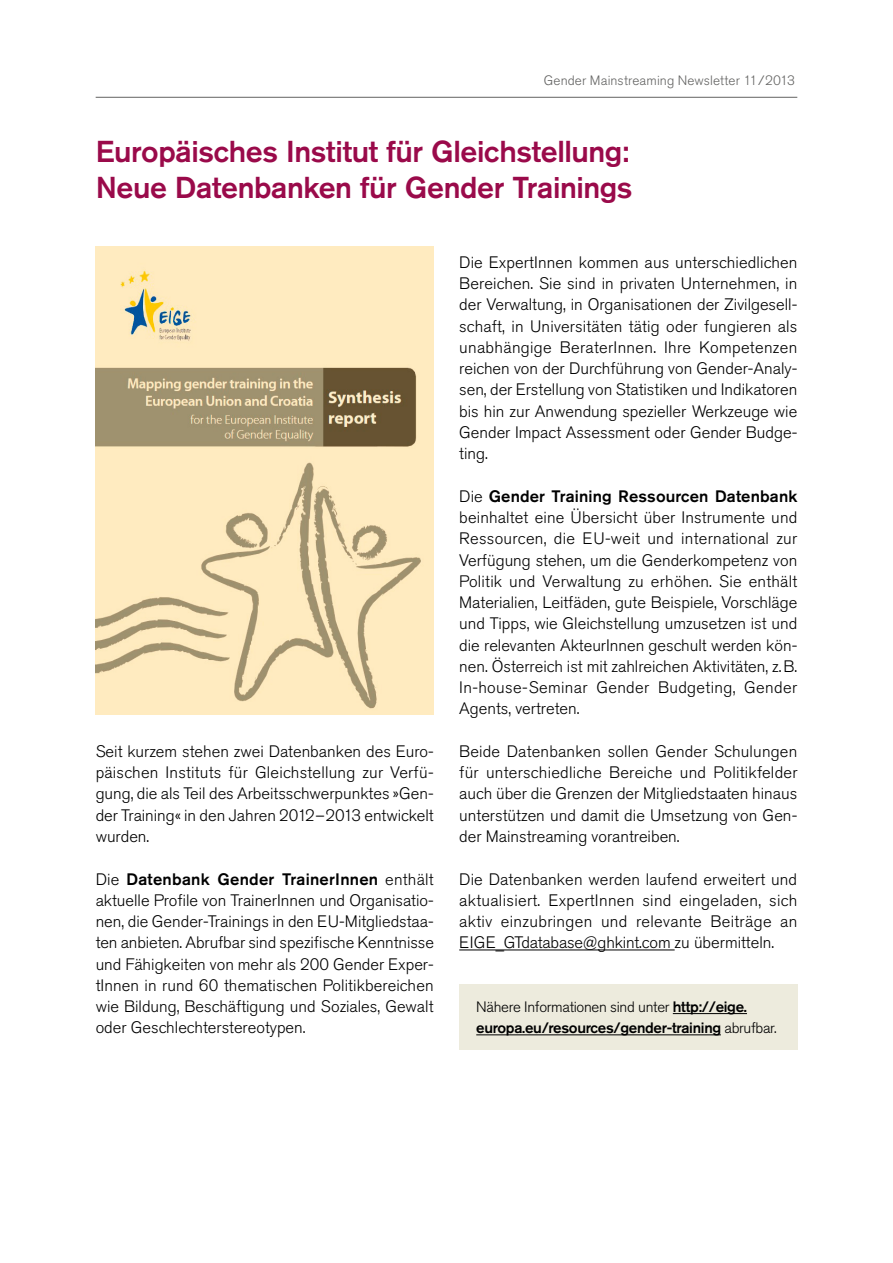
<style>
.page{position:relative;width:893px;height:1263px;background:#fff}
.page>*{position:absolute;margin:0;border:0;box-sizing:border-box;transform-origin:0 0}
.NL___Headline_1{font:500 30px/36px "Akzidenz Grotesk Pro";letter-spacing:-.015em;color:#9a0a4a}
.NL_-_Lauftext{font:300 16.5px/21.3px "Akzidenz Grotesk Pro";color:#000;text-align:justify}
.NL_-_Box{font:500 15px/21.3px "Akzidenz Grotesk Pro";letter-spacing:-.02em;color:#000}
.t1{font:300 13.5px "Akzidenz Grotesk Pro";letter-spacing:.01em;color:#636362}
.s1{font-weight:500}
.s2{font-weight:300}
</style>
<div class="page">
<hr style="left:96px;top:97px;width:701px;height:1px;background:#636362">
<hr style="left:459px;top:949px;width:216px;height:1px;background:#000">
<div style="left:459px;top:984px;width:338px;height:66px;background:#edebdd"></div>
<hr style="left:673px;top:1013px;width:74px;height:1px;background:#000">
<hr style="left:476px;top:1034px;width:245px;height:1px;background:#000">
<img style="left:96px;top:247px;width:338px;height:467px">
<p class="t1" style="left:544px;top:72px;width:253px">Gender Mainstreaming Newsletter 11/2013</p>
<h1 class="NL___Headline_1" style="left:96px;top:133px;width:538px">Europäisches Institut für Gleichstellung:<br>Neue Datenbanken für Gender Trainings</h1>
<p class="NL_-_Lauftext" style="left:96px;top:740px;width:340px">Seit kurzem stehen zwei Datenbanken des Euro&shy;päischen Instituts für Gleichstellung zur Verfü&shy;gung, die als Teil des Arbeitsschwerpunktes »Gen&shy;der Training« in den Jahren 2012–2013 entwickelt wurden.</p>
<p class="NL_-_Lauftext" style="left:96px;top:868px;width:340px">Die <span class="s1">Datenbank Gender TrainerInnen</span> enthält aktuelle Profile von TrainerInnen und Organisatio&shy;nen, die Gender-Trainings in den EU-Mitgliedstaa&shy;ten anbieten. Abrufbar sind spezifische Kenntnisse und Fähigkeiten von mehr als 200 Gender Exper&shy;tInnen in rund 60 thematischen Politikbereichen wie Bildung, Beschäftigung und Soziales, Gewalt oder Geschlechterstereotypen.</p>
<p class="NL_-_Lauftext" style="left:459px;top:251px;width:340px">Die ExpertInnen kommen aus unterschiedlichen Bereichen. Sie sind in privaten Unternehmen, in der Verwaltung, in Organisationen der Zivilgesell&shy;schaft, in Universitäten tätig oder fungieren als unabhängige BeraterInnen. Ihre Kompetenzen reichen von der Durchführung von Gender-Analy&shy;sen, der Erstellung von Statistiken und Indikatoren bis hin zur Anwendung spezieller Werkzeuge wie Gender Impact Assessment oder Gender Budge&shy;ting.</p>
<p class="NL_-_Lauftext" style="left:459px;top:485px;width:340px">Die <span class="s1">Gender Training Ressourcen Datenbank </span>beinhaltet eine Übersicht über Instrumente und Ressourcen, die EU-weit und international zur Verfügung stehen, um die Genderkompetenz von Politik und Verwaltung zu erhöhen. Sie enthält Materialien, Leitfäden, gute Beispiele, Vorschläge und Tipps, wie Gleichstellung umzusetzen ist und die relevanten AkteurInnen geschult werden kön&shy;nen. Österreich ist mit zahlreichen Aktivitäten, z.B.<br>In-house-Seminar Gender Budgeting, Gender Agents, vertreten.</p>
<p class="NL_-_Lauftext" style="left:459px;top:740px;width:340px">Beide Datenbanken sollen Gender Schulungen für unterschiedliche Bereiche und Politikfelder auch über die Grenzen der Mitgliedstaaten hinaus unterstützen und damit die Umsetzung von Gen&shy;der Mainstreaming vorantreiben.</p>
<p class="NL_-_Lauftext" style="left:459px;top:868px;width:340px">Die Datenbanken werden laufend erweitert und aktualisiert. ExpertInnen sind eingeladen, sich aktiv einzubringen und relevante Beiträge an EIGE_GTdatabase@ghkint.com zu übermitteln.</p>
<p class="NL_-_Box" style="left:476px;top:996px;width:302px"><span class="s2">Nähere Informationen sind unter</span> http://eige. europa.eu/resources/gender-training <span class="s2">abrufbar.</span></p>
</div>
